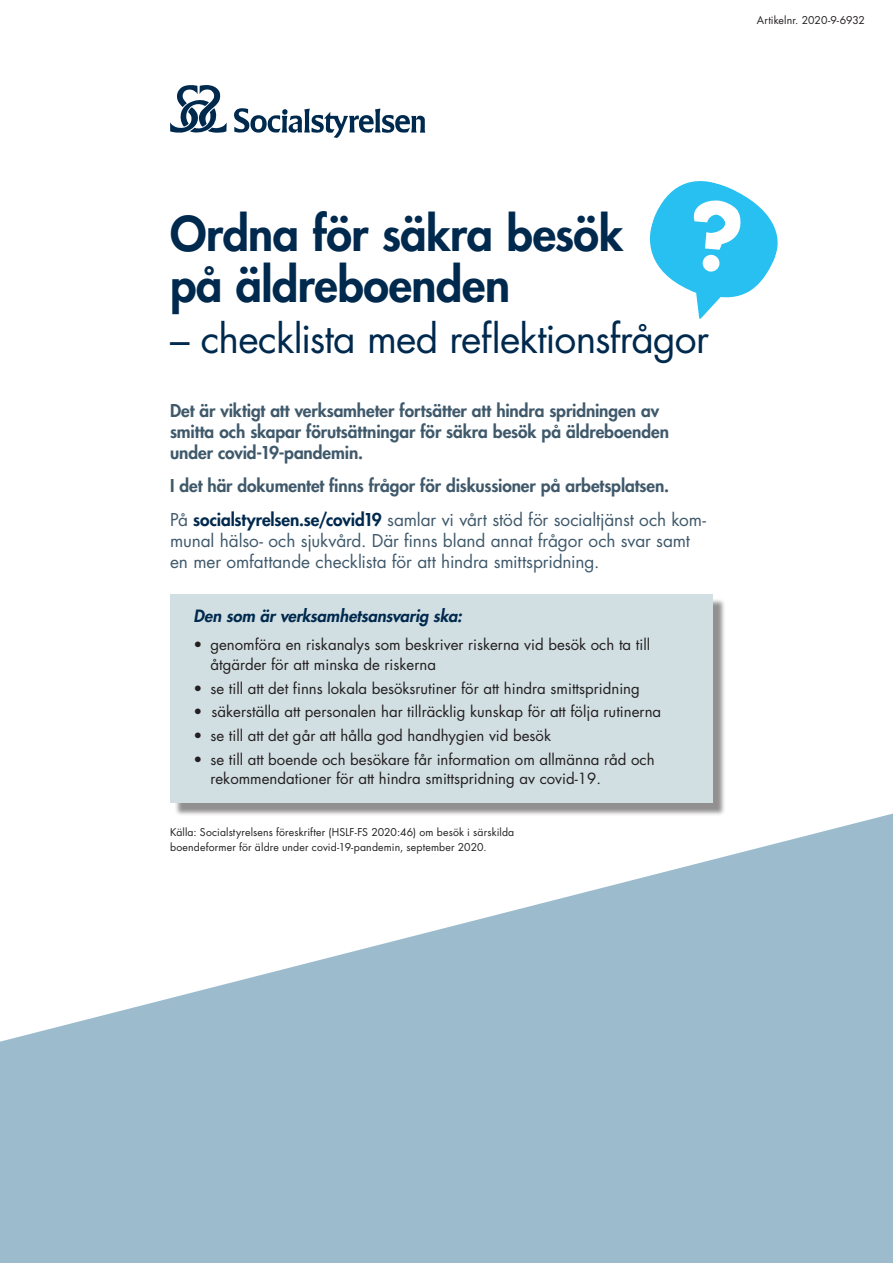
<style>
.page{position:relative;width:893px;height:1263px;background:#fff}
.page>*{position:absolute;margin:0;border:0;box-sizing:border-box;transform-origin:0 0}
.Rubrik_1{font:800 46.5px/51px "Futura Std";letter-spacing:-.01em;color:#00294e}
.Rubrik_1-2{font:39px "Futura Std";letter-spacing:-.02em;color:#00294e}
.Ingress_Heavy{font:800 17.25px/21px "Futura Std";letter-spacing:-.005em;color:#3f596b}
.Ingress_Heavy-2{font:17.25px/21px "Futura Std";letter-spacing:-.005em;color:#3f596b}
.Rubrik_3{font:italic 800 16.5px "Futura Std";letter-spacing:-.005em;color:#00294e}
.Fakta{font:15px/19.5px "Futura Std";color:#231f20}
.Foto-byline{font:10.5px/15px "Futura Std";letter-spacing:.015em;color:#231f20}
.s1{font-weight:800;color:#00294e}
</style>
<div class="page">
<svg style="left:170px;top:85px;width:57px;height:48px"></svg>
<svg style="left:234px;top:108px;width:191px;height:30px"></svg>
<svg style="left:650px;top:181px;width:128px;height:138px"></svg>
<svg style="left:0;top:813px;width:893px;height:450px;fill:#9cbcce"></svg>
<div style="left:174px;top:598px;width:551px;height:218px;background:#231f20;opacity:.5"></div>
<div style="left:170px;top:594px;width:542px;height:208px;background:#d1dee2"></div>
<p class="Foto-byline" style="left:757px;top:12px;width:110px">Artikelnr. 2020-9-6932</p>
<h1 class="Rubrik_1" style="left:170px;top:208px;width:455px">Ordna för säkra besök på äldreboenden</h1>
<h1 class="Rubrik_1-2" style="left:170px;top:314px;width:541px">– checklista med reflektionsfrågor</h1>
<p class="Ingress_Heavy" style="left:170px;top:400px;width:500px">Det är viktigt att verksamheter fortsätter att hindra spridningen av smitta och skapar förutsättningar för säkra besök på äldreboenden under covid-19-pandemin.</p>
<p class="Ingress_Heavy" style="left:170px;top:475px;width:501px">I det här dokumentet finns frågor för diskussioner på arbetsplatsen.</p>
<p class="Ingress_Heavy-2" style="left:170px;top:509px;width:537px">På <span class="s1">socialstyrelsen.se/covid19</span> samlar vi vårt stöd för socialtjänst och kom&shy;munal hälso- och sjukvård. Där finns bland annat frågor och svar samt en mer omfattande checklista för att hindra smittspridning.</p>
<h3 class="Rubrik_3" style="left:193px;top:606px;width:270px">Den som är verksamhetsansvarig ska:</h3>
<p class="Fakta" style="left:193px;top:635px;width:458px">• genomföra en riskanalys som beskriver riskerna vid besök och ta till</p>
<p class="Fakta" style="left:210px;top:655px;width:227px">åtgärder för att minska de riskerna</p>
<p class="Fakta" style="left:193px;top:679px;width:448px">• se till att det finns lokala besöksrutiner för att hindra smittspridning</p>
<p class="Fakta" style="left:193px;top:702px;width:469px">• säkerställa att personalen har tillräcklig kunskap för att följa rutinerna</p>
<p class="Fakta" style="left:193px;top:726px;width:359px">• se till att det går att hålla god handhygien vid besök</p>
<p class="Fakta" style="left:210px;top:750px;width:446px;text-indent:-17px">• se till att boende och besökare får information om allmänna råd och rekommendationer för att hindra smittspridning av covid-19.</p>
<p class="Foto-byline" style="left:170px;top:824px;width:346px">Källa: Socialstyrelsens föreskrifter (HSLF-FS 2020:46) om besök i särskilda boendeformer för äldre under covid-19-pandemin, september 2020.</p>
</div>
